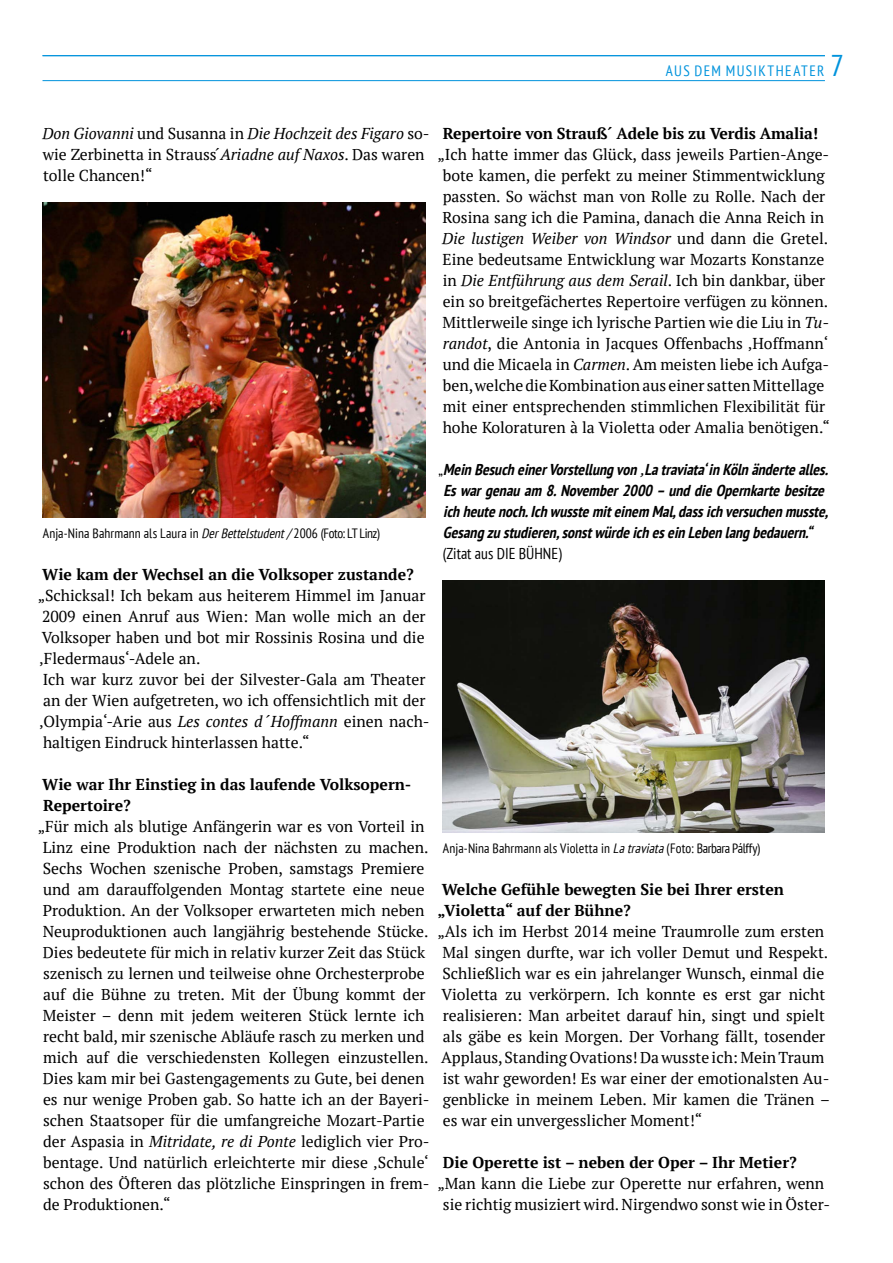
<style>
.page{position:relative;width:893px;height:1263px;background:#fff}
.page>*{position:absolute;margin:0;border:0;box-sizing:border-box;transform-origin:0 0}
.t1{font:15.75px/21px "PT Serif";color:#000}
.t2{font:700 15.75px/21px "PT Serif";color:#000}
.t3{font:italic 700 condensed 15.75px/21px "PT Sans";color:#000}
.t4{font:condensed 15.75px "PT Sans";color:#000}
.t5{font:condensed 15px "PT Sans";letter-spacing:.09em;color:#0093dc}
.t6{font:condensed 13.5px "PT Sans";letter-spacing:.005em;color:#000}
.s1{font-size:30px}
.s2{font-style:italic}
.s3{font-weight:400;font-style:normal}
.s4{font-family:"PT Serif";font-weight:400;font-stretch:normal}
</style>
<div class="page">
<hr style="left:43px;top:80px;width:782px;height:1px;background:#0093dc">
<hr style="left:43px;top:55px;width:782px;height:1px;background:#0093dc">
<img style="left:442px;top:580px;width:383px;height:252px">
<img style="left:43px;top:203px;width:382px;height:314px">
<p class="t5" style="left:666px;top:61px;width:180px">AUS DEM MUSIKTHEATER <span class="s1">7</span></p>
<p class="t1" style="left:42px;top:123px;width:389px"><span class="s2">Don Giovanni</span> und Susanna in <span class="s2">Die Hochzeit des Figaro</span> so&shy;wie Zerbinetta in Strauss ́<span class="s2">Ariadne auf Naxos</span>. Das waren tolle Chancen!“</p>
<p class="t6" style="left:43px;top:525px;width:338px">Anja-Nina Bahrmann als Laura in <span class="s2">DerBettelstudent/</span> 2006 (Foto: LT Linz)</p>
<p class="t2" style="left:42px;top:564px;width:373px">Wie kam der Wechsel an die Volksoper zustande?</p>
<p class="t1" style="left:38px;top:585px;width:393px">„Schicksal! Ich bekam aus heiterem Himmel im Januar 2009 einen Anruf aus Wien: Man wolle mich an der Volksoper haben und bot mir Rossinis Rosina und die ‚Fledermaus‘-Adele an.<br>Ich war kurz zuvor bei der Silvester-Gala am Theater an der Wien aufgetreten, wo ich offensichtlich mit der ‚Olympia‘-Arie aus <span class="s2">Les contes d´Hoffmann</span> einen nach&shy;haltigen Eindruck hinterlassen hatte.“</p>
<p class="t2" style="left:42px;top:774px;width:371px">Wie war Ihr Einstieg in das laufende Volksopern-<br>Repertoire?</p>
<p class="t1" style="left:43px;top:816px;width:388px;text-indent:-5px">„Für mich als blutige Anfängerin war es von Vorteil in Linz eine Produktion nach der nächsten zu machen.<br>Sechs Wochen szenische Proben, samstags Premiere und am darauffolgenden Montag startete eine neue Produktion. An der Volksoper erwarteten mich neben Neuproduktionen auch langjährig bestehende Stücke.<br>Dies bedeutete für mich in relativ kurzer Zeit das Stück szenisch zu lernen und teilweise ohne Orchesterprobe auf die Bühne zu treten. Mit der Übung kommt der Meister – denn mit jedem weiteren Stück lernte ich recht bald, mir szenische Abläufe rasch zu merken und mich auf die verschiedensten Kollegen einzustellen.<br>Dies kam mir bei Gastengagements zu Gute, bei denen es nur wenige Proben gab. So hatte ich an der Bayeri&shy;schen Staatsoper für die umfangreiche Mozart-Partie der Aspasia in <span class="s2">Mitridate, re di Ponte</span> lediglich vier Pro&shy;bentage. Und natürlich erleichterte mir diese ‚Schule‘ schon des Öfteren das plötzliche Einspringen in frem&shy;de Produktionen.“</p>
<p class="t2" style="left:443px;top:123px;width:377px">Repertoire von Strauß´ Adele bis zu Verdis Amalia!</p>
<p class="t1" style="left:437px;top:144px;width:394px;text-align:center">„Ich hatte immer das Glück, dass jeweils Partien-Ange&shy;bote kamen, die perfekt zu meiner Stimmentwicklung passten. So wächst man von Rolle zu Rolle. Nach der Rosina sang ich die Pamina, danach die Anna Reich in <span class="s2">Die lustigen Weiber von Windsor</span> und dann die Gretel.<br>Eine bedeutsame Entwicklung war Mozarts Konstanze in <span class="s2">Die Entführung aus dem Serail</span>. Ich bin dankbar, über ein so breitgefächertes Repertoire verfügen zu können.<br>Mittlerweile singe ich lyrische Partien wie die Liu in <span class="s2">Tu&shy;randot</span>, die Antonia in Jacques Offenbachs ‚Hoffmann‘ und die Micaela in <span class="s2">Carmen</span>. Am meisten liebe ich Aufga&shy;ben, welche die Kombination aus einer satten Mittellage mit einer entsprechenden stimmlichen Flexibilität für hohe Koloraturen à la Violetta oder Amalia benötigen.“</p>
<p class="t3" style="left:439px;top:459px;width:395px"><span class="s3">„</span> MeinBesucheinerVorstellungvon<span class="s4">‚</span>Latraviata‘inKölnändertealles.<br>Eswargenauam 8.November2000–unddieOpernkartebesitze ichheutenoch.Ichwusstemiteinem Mal,dassichversuchenmusste, Gesangzustudieren,sonstwürdeicheseinLebenlangbedauern.“</p>
<p class="t4" style="left:443px;top:544px;width:121px">(Zitat aus DIE BÜHNE)</p>
<p class="t6" style="left:443px;top:840px;width:319px">Anja-Nina Bahrmann als Violetta in <span class="s2">Latraviata</span>(Foto: Barbara Pálffy)</p>
<p class="t2" style="left:437px;top:879px;width:348px">Welche Gefühle bewegten Sie bei Ihrer ersten „Violetta“ auf der Bühne?</p>
<p class="t1" style="left:437px;top:921px;width:394px">„Als ich im Herbst 2014 meine Traumrolle zum ersten Mal singen durfte, war ich voller Demut und Respekt.<br>Schließlich war es ein jahrelanger Wunsch, einmal die Violetta zu verkörpern. Ich konnte es erst gar nicht realisieren: Man arbeitet darauf hin, singt und spielt als gäbe es kein Morgen. Der Vorhang fällt, tosender Applaus, Standing Ovations! Da wusste ich: Mein Traum ist wahr geworden! Es war einer der emotionalsten Au&shy;genblicke in meinem Leben. Mir kamen die Tränen – es war ein unvergesslicher Moment!“</p>
<p class="t2" style="left:443px;top:1152px;width:355px">Die Operette ist – neben der Oper – Ihr Metier?</p>
<p class="t1" style="left:437px;top:1173px;width:394px;text-align:center">„Man kann die Liebe zur Operette nur erfahren, wenn sie richtig musiziert wird. Nirgendwo sonst wie in Öster-</p>
</div>
